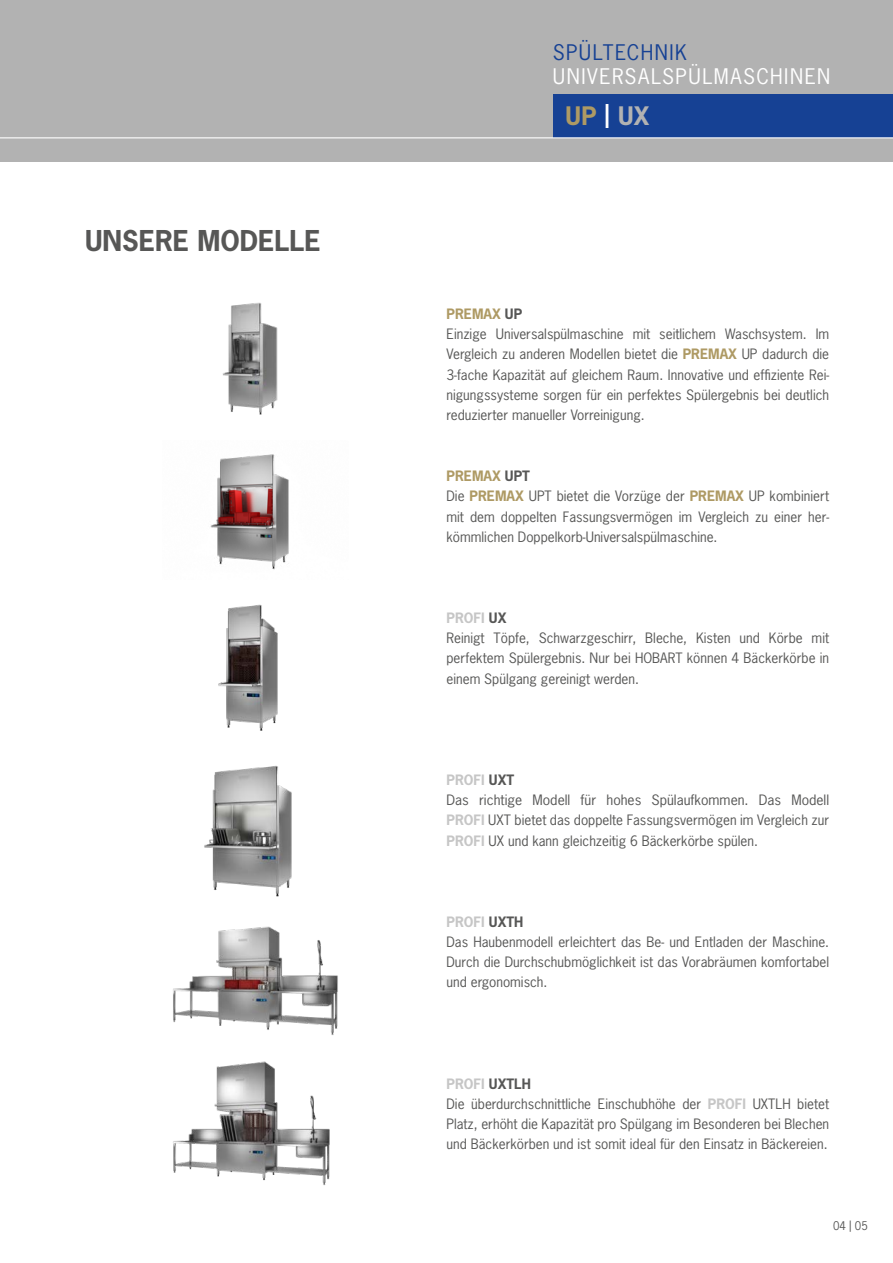
<style>
.page{position:relative;width:893px;height:1263px;background:#fff}
.page>*{position:absolute;margin:0;border:0;box-sizing:border-box;transform-origin:0 0}
.t1{font:700 27px "News Gothic";color:#575756}
.t2{font:700 24px "News Gothic";color:#ae9a64}
.t3{font:20.25px "News Gothic";letter-spacing:.07em;color:#fff}
.t4{font:20.25px "News Gothic";letter-spacing:.07em;color:#164194}
.t5{font:13.5px/20.2px "News Gothic";color:#575756}
.t6{font:11.25px "News Gothic";color:#575756}
.s1{color:#fff}
.s2{color:#b2b2b2}
.s3{font-weight:700;color:#ae9a64}
.s4{font-weight:700}
.s5{font-weight:700;color:#c6c6c6}
</style>
<div class="page">
<div style="left:0;top:0;width:893px;height:162px;background:#b2b2b2"></div>
<div style="left:553px;top:94px;width:340px;height:43px;background:#164194"></div>
<hr style="left:0;top:137px;width:893px;height:1px;background:#fff">
<img style="left:223px;top:302px;width:55px;height:113px">
<img style="left:210px;top:454px;width:79px;height:116px">
<img style="left:204px;top:765px;width:88px;height:132px">
<img style="left:218px;top:604px;width:60px;height:127px">
<img style="left:173px;top:926px;width:165px;height:109px">
<img style="left:173px;top:1061px;width:157px;height:125px">
<h1 class="t1" style="left:85px;top:223px;width:237px">UNSERE MODELLE</h1>
<h3 class="t4" style="left:553px;top:39px;width:136px">SPÜLTECHNIK</h3>
<h3 class="t3" style="left:553px;top:64px;width:279px">UNIVERSALSPÜLMASCHINEN</h3>
<h2 class="t2" style="left:566px;top:100px;width:85px">UP <span class="s1">|</span> <span class="s2">UX</span></h2>
<p class="t5" style="left:446px;top:304px;width:384px"><span class="s3">PREMAX</span> <span class="s4">UP<br></span>Einzige Universalspülmaschine mit seitlichem Waschsystem. Im Vergleich zu anderen Modellen bietet die <span class="s3">PREMAX</span> UP dadurch die 3-fache Kapazität auf gleichem Raum. Innovative und effiziente Rei&shy;nigungssysteme sorgen für ein perfektes Spülergebnis bei deutlich reduzierter manueller Vorreinigung.</p>
<p class="t5" style="left:446px;top:466px;width:384px"><span class="s3">PREMAX</span> <span class="s4">UPT<br></span>Die <span class="s3">PREMAX</span> UPT bietet die Vorzüge der <span class="s3">PREMAX</span> UP kombiniert mit dem doppelten Fassungsvermögen im Vergleich zu einer her&shy;kömmlichen Doppelkorb-Universalspülmaschine.</p>
<p class="t5" style="left:446px;top:607px;width:384px"><span class="s5">PROFI</span> <span class="s4">UX<br></span>Reinigt Töpfe, Schwarzgeschirr, Bleche, Kisten und Körbe mit perfektem Spülergebnis. Nur bei HOBART können 4 Bäckerkörbe in einem Spülgang gereinigt werden.</p>
<p class="t5" style="left:446px;top:769px;width:384px"><span class="s5">PROFI</span> <span class="s4">UXT<br></span>Das richtige Modell für hohes Spülaufkommen. Das Modell <span class="s5">PROFI</span> UXT bietet das doppelte Fassungsvermögen im Vergleich zur <span class="s5">PROFI</span> UX und kann gleichzeitig 6 Bäckerkörbe spülen.</p>
<p class="t5" style="left:446px;top:911px;width:384px"><span class="s5">PROFI</span> <span class="s4">UXTH<br></span>Das Haubenmodell erleichtert das Be- und Entladen der Maschine.<br>Durch die Durchschubmöglichkeit ist das Vorabräumen komfortabel und ergonomisch.</p>
<p class="t5" style="left:446px;top:1073px;width:384px"><span class="s5">PROFI</span> <span class="s4">UXTLH<br></span>Die überdurchschnittliche Einschubhöhe der <span class="s5">PROFI</span> UXTLH bietet Platz, erhöht die Kapazität pro Spülgang im Besonderen bei Blechen und Bäckerkörben und ist somit ideal für den Einsatz in Bäckereien.</p>
<p class="t6" style="left:833px;top:1219px;width:36px">04 | 05</p>
</div>
